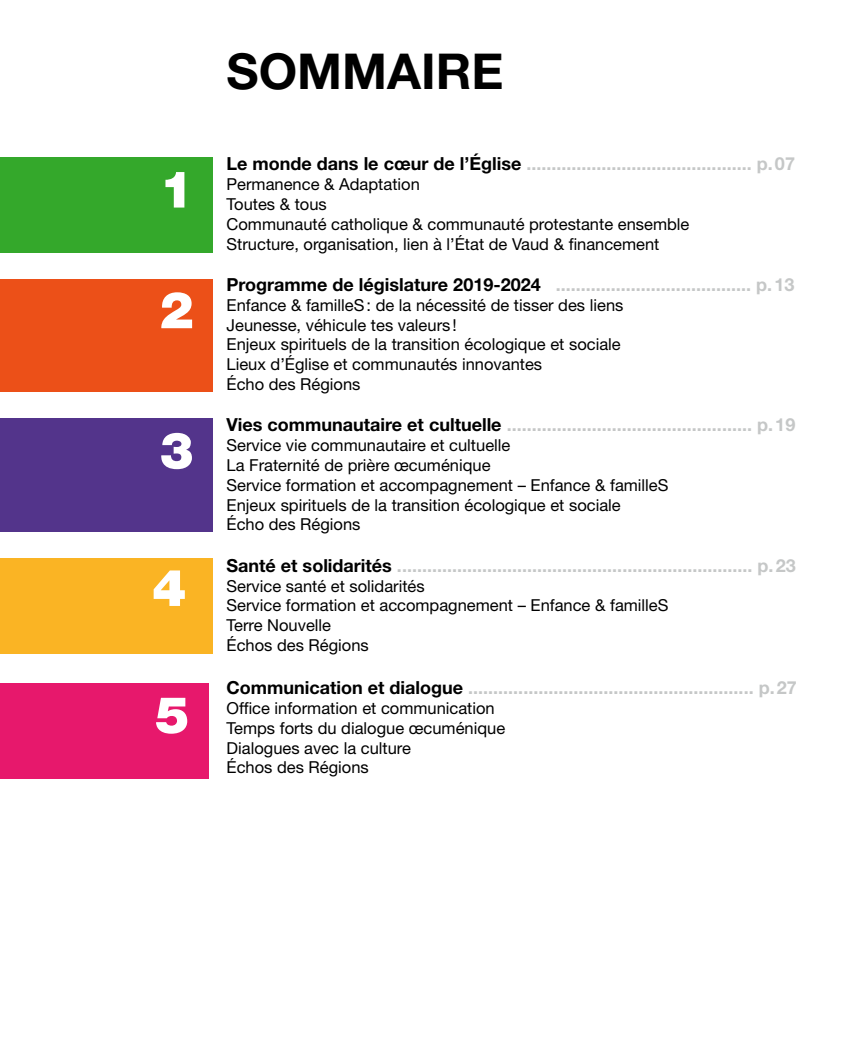
<style>
.page{position:relative;width:851px;height:1063px;background:#fff}
.page>*{position:absolute;margin:0;border:0;box-sizing:border-box;transform-origin:0 0}
.t1{font:900 51px "Helvetica Neue LT Std";color:#fff}
.t2{font:700 49.5px "Helvetica Neue LT Std";color:#000}
.t3{font:700 18px "Helvetica Neue LT Std";color:#c5c7c7}
.t4{font:16.5px/19.8px "Helvetica Neue LT Std";color:#000}
.s1{color:#000}
</style>
<div class="page">
<div style="left:0;top:157px;width:213px;height:96px;background:#34a82b"></div>
<div style="left:0;top:279px;width:213px;height:113px;background:#ec5018"></div>
<div style="left:0;top:418px;width:213px;height:113px;background:#53348b"></div>
<div style="left:0;top:558px;width:213px;height:96px;background:#fab424"></div>
<div style="left:0;top:683px;width:208px;height:96px;background:#e7186c"></div>
<h1 class="t1" style="left:159px;top:159px;width:36px">1</h1>
<h1 class="t1" style="left:159px;top:280px;width:36px">2</h1>
<h1 class="t1" style="left:159px;top:420px;width:36px">3</h1>
<h1 class="t1" style="left:152px;top:557px;width:36px">4</h1>
<h1 class="t1" style="left:155px;top:685px;width:36px">5</h1>
<h2 class="t2" style="left:226px;top:41px;width:278px">SOMMAIRE</h2>
<p class="t3" style="left:226px;top:153px;width:570px"><span class="s1">Le monde dans le cœur de l’Église</span> ............................................. p.07</p>
<p class="t4" style="left:226px;top:174px;width:464px">Permanence &amp; Adaptation<br>Toutes &amp; tous<br>Communauté catholique &amp; communauté protestante ensemble Structure, organisation, lien à l’État de Vaud &amp; financement</p>
<p class="t3" style="left:226px;top:273px;width:569px"><span class="s1">Programme de législature 2019-2024</span> ....................................... p.13</p>
<p class="t4" style="left:226px;top:295px;width:398px">Enfance &amp; familleS: de la nécessité de tisser des liens Jeunesse, véhicule tes valeurs !<br>Enjeux spirituels de la transition écologique et sociale Lieux d’Église et communautés innovantes<br>Écho des Régions</p>
<p class="t3" style="left:226px;top:414px;width:570px"><span class="s1">Vies communautaire et cultuelle</span> ................................................. p.19</p>
<p class="t4" style="left:226px;top:435px;width:443px">Service vie communautaire et cultuelle<br>La Fraternité de prière œcuménique<br>Service formation et accompagnement – Enfance &amp; familleS Enjeux spirituels de la transition écologique et sociale<br>Écho des Régions</p>
<p class="t3" style="left:226px;top:554px;width:570px"><span class="s1">Santé et solidarités</span> ....................................................................... p.23</p>
<p class="t4" style="left:226px;top:576px;width:443px">Service santé et solidarités<br>Service formation et accompagnement – Enfance &amp; familleS<br>Terre Nouvelle<br>Échos des Régions</p>
<p class="t3" style="left:226px;top:677px;width:571px"><span class="s1">Communication et dialogue</span> ......................................................... p.27</p>
<p class="t4" style="left:226px;top:698px;width:280px">Office information et communication<br>Temps forts du dialogue œcuménique<br>Dialogues avec la culture<br>Échos des Régions</p>
</div>
